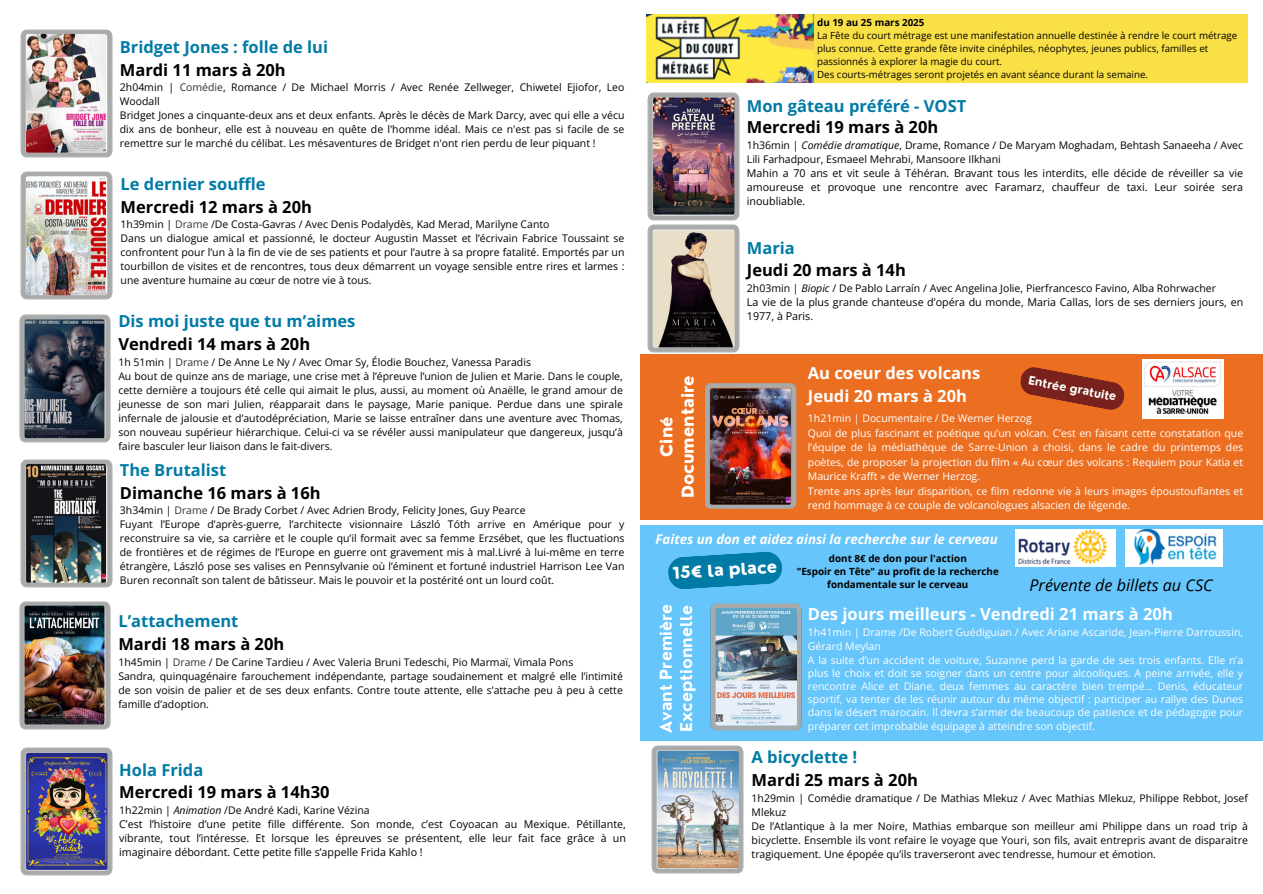
<style>
.page{position:relative;width:1263px;height:894px;background:#fff}
.page>*{position:absolute;margin:0;border:0;box-sizing:border-box;transform-origin:0 0}
.t1{font:700 16.5px/22.8px "Open Sans";color:#000}
.t2{font:700 16.5px/22.8px "Open Sans";color:#007ba6}
.t3{font:700 16.5px/23px "Open Sans";color:#fff}
.t4{font:italic 16.2px "Open Sans";color:#000}
.t5{font:700 16.05px/20.2px "Nourd";color:#fff}
.t6{font:800 16.05px/21.3px "Nourd";color:#fff;text-align:center}
.t7{font:italic 700 13.2px "Open Sans";color:#fff}
.t8{font:700 11.55px "Nourd";color:#fff}
.t9{font:10.8px/14px "Open Sans";color:#000;text-align:justify}
.t10{font:10.5px/14px "Open Sans";color:#000}
.t11{font:10.5px/13.5px "Open Sans";color:#fff}
.t12{font:700 9.9px/13.2px "Open Sans";color:#000;text-align:center}
.t13{font:9.75px/13px "Open Sans";color:#000}
.t14{font:700 9.75px "Open Sans";color:#000}
.s1{color:#000}
.s2{color:#333}
.s3{color:#007ba6}
.s4{font-style:italic}
</style>
<div class="page">
<img style="left:19px;top:601px;width:92px;height:129px">
<img style="left:25px;top:605px;width:80px;height:119px">
<img style="left:20px;top:747px;width:93px;height:129px">
<img style="left:26px;top:752px;width:82px;height:117px">
<img style="left:647px;top:92px;width:93px;height:126px">
<img style="left:653px;top:97px;width:81px;height:117px">
<div style="left:640px;top:524px;width:623px;height:216px;background:#66c5fa"></div>
<img style="left:710px;top:603px;width:92px;height:128px">
<img style="left:716px;top:608px;width:81px;height:117px">
<img style="left:645px;top:740px;width:106px;height:134px">
<img style="left:657px;top:750px;width:82px;height:117px">
<img style="left:19px;top:314px;width:92px;height:129px">
<img style="left:25px;top:319px;width:80px;height:119px">
<img style="left:20px;top:29px;width:93px;height:271px">
<img style="left:26px;top:176px;width:80px;height:119px">
<img style="left:26px;top:34px;width:80px;height:119px">
<img style="left:1125px;top:529px;width:98px;height:37px">
<img style="left:1015px;top:529px;width:100px;height:37px">
<svg style="left:668px;top:552px;width:114px;height:37px"></svg>
<div style="left:640px;top:354px;width:623px;height:165px;background:#ec6f21"></div>
<img style="left:705px;top:383px;width:92px;height:126px">
<img style="left:710px;top:388px;width:81px;height:116px">
<img style="left:1142px;top:359px;width:81px;height:60px">
<svg style="left:1020px;top:367px;width:105px;height:43px"></svg>
<img style="left:20px;top:459px;width:93px;height:129px">
<img style="left:26px;top:464px;width:80px;height:118px">
<img style="left:647px;top:218px;width:93px;height:135px">
<img style="left:653px;top:230px;width:81px;height:117px">
<img style="left:646px;top:15px;width:168px;height:67px">
<div style="left:814px;top:15px;width:434px;height:68px;background:#fae047"></div>
<h5 class="t2" style="left:120px;top:35px;width:210px">Bridget Jones : folle de lui<br><span class="s1">Mardi 11 mars à 20h</span></h5>
<h5 class="t10" style="left:120px;top:80px;width:506px">2h04min | <span class="s2">Comédie</span>, Romance / De Michael Morris / Avec Renée Zellweger, Chiwetel Ejiofor, Leo Woodall<br>Bridget Jones a cinquante-deux ans et deux enfants. Après le décès de Mark Darcy, avec qui elle a vécu dix ans de bonheur, elle est à nouveau en quête de l'homme idéal. Mais ce n'est pas si facile de se remettre sur le marché du célibat. Les mésaventures de Bridget n'ont rien perdu de leur piquant !</h5>
<p class="t1" style="left:121px;top:172px;width:193px"><span class="s3">Le dernier souffle<br></span>Mercredi 12 mars à 20h</p>
<p class="t10" style="left:121px;top:217px;width:505px">1h39min | <span class="s2">Drame</span> /De Costa-Gavras / Avec Denis Podalydès, Kad Merad, Marilyne Canto<br>Dans un dialogue amical et passionné, le docteur Augustin Masset et l’écrivain Fabrice Toussaint se confrontent pour l’un à la fin de vie de ses patients et pour l’autre à sa propre fatalité. Emportés par un tourbillon de visites et de rencontres, tous deux démarrent un voyage sensible entre rires et larmes : une aventure humaine au cœur de notre vie à tous.</p>
<p class="t2" style="left:118px;top:309px;width:239px">Dis moi juste que tu m’aimes<br><span class="s1">Vendredi 14 mars à 20h</span></p>
<p class="t10" style="left:118px;top:355px;width:506px">1h 51min | <span class="s2">Drame</span> / De Anne Le Ny / Avec Omar Sy, Élodie Bouchez, Vanessa Paradis<br>Au bout de quinze ans de mariage, une crise met à l’épreuve l’union de Julien et Marie. Dans le couple, cette dernière a toujours été celle qui aimait le plus, aussi, au moment où Anaëlle, le grand amour de jeunesse de son mari Julien, réapparait dans le paysage, Marie panique. Perdue dans une spirale infernale de jalousie et d’autodépréciation, Marie se laisse entraîner dans une aventure avec Thomas, son nouveau supérieur hiérarchique. Celui-ci va se révéler aussi manipulateur que dangereux, jusqu’à faire basculer leur liaison dans le fait-divers.</p>
<h1 class="t1" style="left:120px;top:458px;width:202px"><span class="s3">The Brutalist<br></span>Dimanche 16 mars à 16h</h1>
<h1 class="t10" style="left:120px;top:503px;width:506px">3h34min | <span class="s2">Drame</span> / De Brady Corbet / Avec Adrien Brody, Felicity Jones, Guy Pearce<br>Fuyant l’Europe d’après-guerre, l’architecte visionnaire László Tóth arrive en Amérique pour y reconstruire sa vie, sa carrière et le couple qu’il formait avec sa femme Erzsébet, que les fluctuations de frontières et de régimes de l’Europe en guerre ont gravement mis à mal.Livré à lui-même en terre étrangère, László pose ses valises en Pennsylvanie où l’éminent et fortuné industriel Harrison Lee Van Buren reconnaît son talent de bâtisseur. Mais le pouvoir et la postérité ont un lourd coût.</h1>
<p class="t1" style="left:118px;top:609px;width:167px"><span class="s3">L’attachement<br></span>Mardi 18 mars à 20h</p>
<p class="t10" style="left:118px;top:654px;width:506px">1h45min | <span class="s2">Drame</span> / De Carine Tardieu / Avec Valeria Bruni Tedeschi, Pio Marmaï, Vimala Pons<br>Sandra, quinquagénaire farouchement indépendante, partage soudainement et malgré elle l’intimité de son voisin de palier et de ses deux enfants. Contre toute attente, elle s’attache peu à peu à cette famille d’adoption.</p>
<h5 class="t1" style="left:119px;top:758px;width:212px;line-height:21.9px"><span class="s3">Hola Frida<br></span>Mercredi 19 mars à 14h30</h5>
<h5 class="t10" style="left:119px;top:802px;width:252px">1h22min | <span class="s4">Animation</span> /De André Kadi, Karine Vézina</h5>
<h5 class="t9" style="left:119px;top:816px;width:508px">C’est l’histoire d’une petite fille différente. Son monde, c’est Coyoacan au Mexique. Pétillante, vibrante, tout l’intéresse. Et lorsque les épreuves se présentent, elle leur fait face grâce à un imaginaire débordant. Cette petite fille s’appelle Frida Kahlo !</h5>
<p class="t14" style="left:817px;top:16px;width:109px">du 19 au 25 mars 2025</p>
<p class="t13" style="left:817px;top:29px;width:422px">La Fête du court métrage est une manifestation annuelle destinée à rendre le court métrage plus connue. Cette grande fête invite cinéphiles, néophytes, jeunes publics, familles et passionnés à explorer la magie du court.</p>
<h1 class="t13" style="left:817px;top:68px;width:333px">Des courts-métrages seront projetés en avant séance durant la semaine.</h1>
<p class="t2" style="left:747px;top:94px;width:221px;line-height:21.9px">Mon gâteau préféré - VOST<br><span class="s1">Mercredi 19 mars à 20h</span></p>
<p class="t10" style="left:747px;top:138px;width:498px">1h36min | <span class="s4">Comédie dramatique</span>, Drame, Romance / De Maryam Moghadam, Behtash Sanaeeha / Avec<br>Lili Farhadpour, Esmaeel Mehrabi, Mansoore Ilkhani</p>
<p class="t9" style="left:747px;top:166px;width:498px">Mahin a 70 ans et vit seule à Téhéran. Bravant tous les interdits, elle décide de réveiller sa vie amoureuse et provoque une rencontre avec Faramarz, chauffeur de taxi. Leur soirée sera inoubliable.</p>
<p class="t1" style="left:747px;top:237px;width:160px;line-height:21.9px"><span class="s3">Maria<br></span>Jeudi 20 mars à 14h</p>
<p class="t10" style="left:747px;top:281px;width:471px">2h03min | <span class="s4">Biopic</span> / De Pablo Larraín / Avec Angelina Jolie, Pierfrancesco Favino, Alba Rohrwacher</p>
<p class="t9" style="left:747px;top:294px;width:498px">La vie de la plus grande chanteuse d’opéra du monde, Maria Callas, lors de ses derniers jours, en<br>1977, à Paris.</p>
<h5 class="t6" style="left:656px;top:498px;width:124px;rotate:-90deg">Ciné<br>Documentaire</h5>
<p class="t3" style="left:808px;top:361px;width:174px">Au coeur des volcans<br>Jeudi 20 mars à 20h</p>
<h5 class="t8" style="left:1030px;top:372px;width:91px;rotate:11deg">Entrée gratuite</h5>
<p class="t11" style="left:808px;top:411px;width:437px;line-height:14.5px">1h21min | Documentaire / De Werner Herzog<br>Quoi de plus fascinant et poétique qu’un volcan. C’est en faisant cette constatation que l’équipe de la médiathèque de Sarre-Union a choisi, dans le cadre du printemps des poètes, de proposer la projection du film « Au cœur des volcans : Requiem pour Katia et Maurice Krafft » de Werner Herzog.<br>Trente ans après leur disparition, ce film redonne vie à leurs images époustouflantes et rend hommage à ce couple de volcanologues alsacien de légende.</p>
<p class="t7" style="left:655px;top:530px;width:344px">Faites un don et aidez ainsi la recherche sur le cerveau</p>
<p class="t12" style="left:797px;top:551px;width:204px">dont 8€ de don pour l'action<br>"Espoir en Tête" au profit de la recherche fondamentale sur le cerveau</p>
<p class="t6" style="left:672px;top:562px;width:106px;rotate:-4deg">15€ la place</p>
<h5 class="t4" style="left:1029px;top:573px;width:185px">Prévente de billets au CSC</h5>
<h5 class="t5" style="left:656px;top:732px;width:130px;rotate:-90deg">Avant Première<br>Exceptionnelle</h5>
<p class="t3" style="left:808px;top:601px;width:366px">Des jours meilleurs - Vendredi 21 mars à 20h</p>
<p class="t11" style="left:808px;top:624px;width:437px">1h41min | Drame /De Robert Guédiguian / Avec Ariane Ascaride, Jean-Pierre Darroussin, Gérard Meylan<br>A la suite d’un accident de voiture, Suzanne perd la garde de ses trois enfants. Elle n’a plus le choix et doit se soigner dans un centre pour alcooliques. A peine arrivée, elle y rencontre Alice et Diane, deux femmes au caractère bien trempé… Denis, éducateur sportif, va tenter de les réunir autour du même objectif : participer au rallye des Dunes dans le désert marocain. Il devra s’armer de beaucoup de patience et de pédagogie pour préparer cet improbable équipage à atteindre son objectif.</p>
<p class="t1" style="left:752px;top:745px;width:168px"><span class="s3">A bicyclette !<br></span>Mardi 25 mars à 20h</p>
<p class="t10" style="left:752px;top:790px;width:498px">1h29min | Comédie dramatique / De Mathias Mlekuz / Avec Mathias Mlekuz, Philippe Rebbot, Josef Mlekuz<br>De l’Atlantique à la mer Noire, Mathias embarque son meilleur ami Philippe dans un road trip à bicyclette. Ensemble ils vont refaire le voyage que Youri, son fils, avait entrepris avant de disparaitre tragiquement. Une épopée qu’ils traverseront avec tendresse, humour et émotion.</p>
</div>
